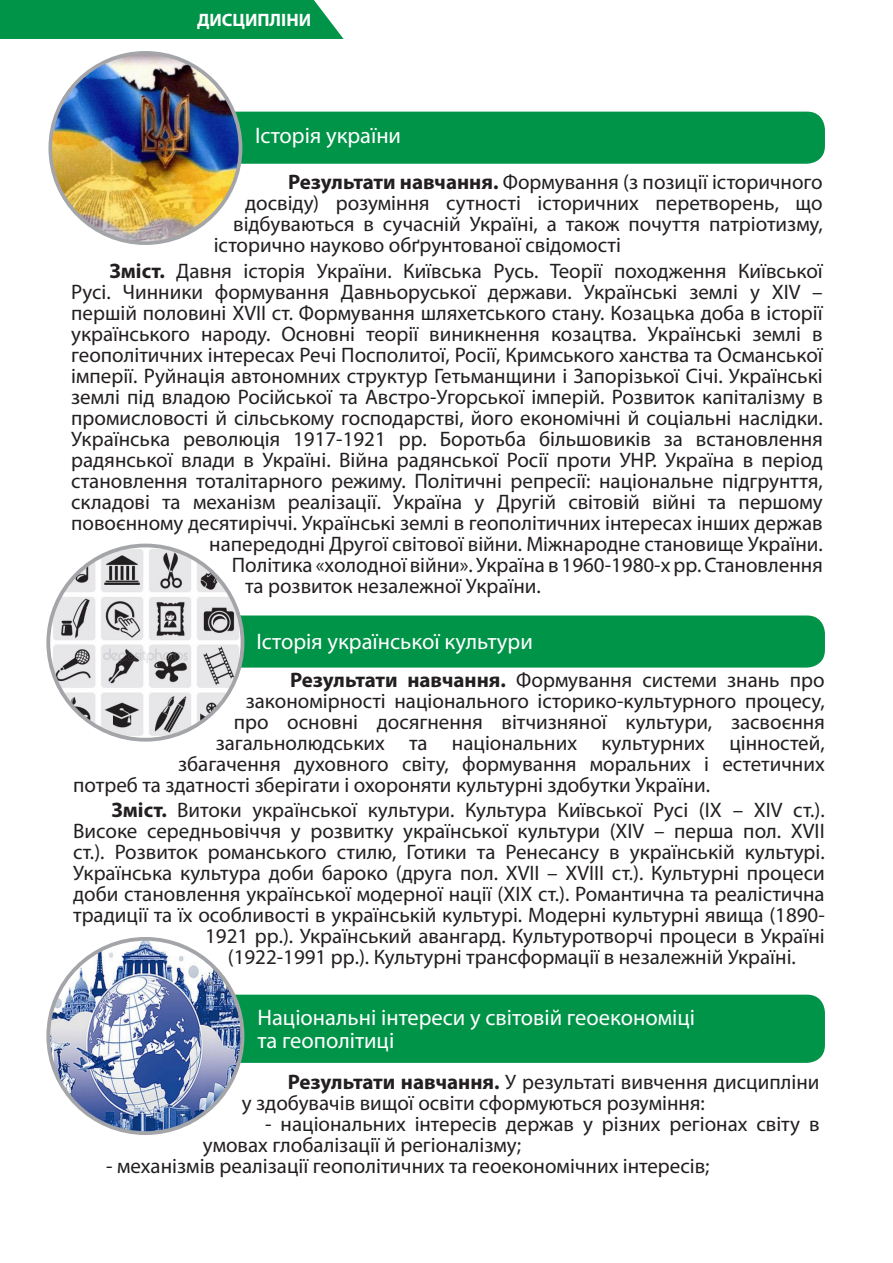
<style>
.page{position:relative;width:893px;height:1263px;background:#fff}
.page>*{position:absolute;margin:0;border:0;box-sizing:border-box;transform-origin:0 0}
.t1{font:22.5px/22.5px "Myriad Pro";color:#fff}
.t2{font:21px/21px "Myriad Pro";color:#231f20}
.t3{font:700 18px "Myriad Pro";color:#fff}
.s1{font-weight:700}
</style>
<div class="page">
<div style="left:0;top:0;width:344px;height:39px;background:#009448"></div>
<div style="left:185px;top:112px;width:640px;height:52px;background:#009448;border-radius:18px"></div>
<div style="left:185px;top:615px;width:640px;height:53px;background:#009448;border-radius:18px"></div>
<img style="left:53px;top:53px;width:187px;height:188px">
<div style="left:48px;top:51px;width:194px;height:194px;border:4px solid #a4a5a9;border-radius:50%"></div>
<img style="left:48px;top:545px;width:195px;height:195px;border-radius:97px">
<div style="left:46px;top:544px;width:198px;height:198px;border:4px solid #a4a5a9;border-radius:50%"></div>
<div style="left:185px;top:995px;width:640px;height:68px;background:#009448;border-radius:18px"></div>
<img style="left:48px;top:939px;width:195px;height:194px;border-radius:97px">
<div style="left:46px;top:937px;width:198px;height:198px;border:4px solid #a4a5a9;border-radius:50%"></div>
<p class="t3" style="left:197px;top:8px;width:116px">ДИСЦИПЛІНИ</p>
<p class="t1" style="left:255px;top:124px;width:148px">Історія україни</p>
<p class="t2" style="left:288px;top:171px;width:536px"><span class="s1">Результати навчання.</span> Формування (з позиції історичного</p>
<p class="t2" style="left:245px;top:192px;width:579px">досвіду) розуміння сутності історичних перетворень, що</p>
<p class="t2" style="left:233px;top:213px;width:591px">відбуваються в сучасній Україні, а також почуття патріотизму,</p>
<p class="t2" style="left:214px;top:234px;width:409px">історично науково обґрунтованої свідомості</p>
<p class="t2" style="left:109px;top:260px;width:715px"><span class="s1">Зміст.</span> Давня історія України. Київська Русь. Теорії походження Київської</p>
<p class="t2" style="left:71px;top:281px;width:753px">Русі. Чинники формування Давньоруської держави. Українські землі у ХІV –</p>
<p class="t2" style="left:71px;top:302px;width:753px">першій половині ХVІІ ст. Формування шляхетського стану. Козацька доба в історії</p>
<p class="t2" style="left:71px;top:323px;width:753px">українського народу. Основні теорії виникнення козацтва. Українські землі в</p>
<p class="t2" style="left:71px;top:344px;width:753px">геополітичних інтересах Речі Посполитої, Росії, Кримського ханства та Османської</p>
<p class="t2" style="left:71px;top:365px;width:753px">імперії. Руйнація автономних структур Гетьманщини і Запорізької Січі. Українські</p>
<p class="t2" style="left:71px;top:386px;width:753px">землі під владою Російської та Австро-Угорської імперій. Розвиток капіталізму в</p>
<p class="t2" style="left:71px;top:407px;width:753px">промисловості й сільському господарстві, його економічні й соціальні наслідки.</p>
<p class="t2" style="left:71px;top:428px;width:753px">Українська революція 1917-1921 рр. Боротьба більшовиків за встановлення</p>
<p class="t2" style="left:71px;top:449px;width:753px">радянської влади в Україні. Війна радянської Росії проти УНР. Україна в період</p>
<p class="t2" style="left:71px;top:470px;width:753px">становлення тоталітарного режиму. Політичні репресії: національне підгрунття,</p>
<p class="t2" style="left:71px;top:491px;width:753px">складові та механізм реалізації. Україна у Другій світовій війні та першому</p>
<p class="t2" style="left:71px;top:512px;width:753px">повоєнному десятиріччі. Українські землі в геополітичних інтересах інших держав</p>
<p class="t2" style="left:209px;top:533px;width:615px">напередодні Другої світової війни. Міжнародне становище України.</p>
<p class="t2" style="left:232px;top:554px;width:593px">Політика «холодної війни». Україна в 1960-1980-х рр. Становлення</p>
<p class="t2" style="left:245px;top:575px;width:297px">та розвиток незалежної України.</p>
<p class="t1" style="left:256px;top:630px;width:278px">Історія української культури</p>
<p class="t2" style="left:290px;top:669px;width:536px"><span class="s1">Результати навчання.</span> Формування системи знань про</p>
<p class="t2" style="left:246px;top:690px;width:580px">закономірності національного історико-культурного процесу,</p>
<p class="t2" style="left:234px;top:711px;width:592px">про основні досягнення вітчизняної культури, засвоєння</p>
<p class="t2" style="left:216px;top:732px;width:610px">загальнолюдських та національних культурних цінностей,</p>
<p class="t2" style="left:178px;top:753px;width:648px">збагачення духовного світу, формування моральних і естетичних</p>
<p class="t2" style="left:73px;top:774px;width:638px">потреб та здатності зберігати і охороняти культурні здобутки України.</p>
<p class="t2" style="left:111px;top:799px;width:715px"><span class="s1">Зміст.</span> Витоки української культури. Культура Київської Русі (ІХ – XIV ст.).</p>
<p class="t2" style="left:73px;top:820px;width:753px">Високе середньовіччя у розвитку української культури (ХІV – перша пол. ХVІІ</p>
<p class="t2" style="left:73px;top:841px;width:753px">ст.). Розвиток романського стилю, Готики та Ренесансу в українській культурі.</p>
<p class="t2" style="left:73px;top:862px;width:753px">Українська культура доби бароко (друга пол. ХVІІ – ХVІІІ ст.). Культурні процеси</p>
<p class="t2" style="left:73px;top:883px;width:753px">доби становлення української модерної нації (ХІХ ст.). Романтична та реалістична</p>
<p class="t2" style="left:73px;top:904px;width:753px">традиції та їх особливості в українській культурі. Модерні культурні явища (1890-</p>
<p class="t2" style="left:205px;top:925px;width:621px">1921 рр.). Український авангард. Культуротворчі процеси в Україні</p>
<p class="t2" style="left:228px;top:946px;width:570px">(1922-1991 рр.). Культурні трансформації в незалежній Україні.</p>
<p class="t1" style="left:257px;top:1006px;width:439px">Національні інтереси у світовій геоекономіці та геополітиці</p>
<p class="t2" style="left:242px;top:1071px;width:579px;text-indent:46px"><span class="s1">Результати навчання.</span> У результаті вивчення дисципліни у здобувачів вищої освіти сформуються розуміння:</p>
<p class="t2" style="left:203px;top:1113px;width:618px;text-indent:62px">- національних інтересів держав у різних регіонах світу в умовах глобалізації й регіоналізму;</p>
<p class="t2" style="left:106px;top:1155px;width:605px">- механізмів реалізації геополітичних та геоекономічних інтересів;</p>
</div>
